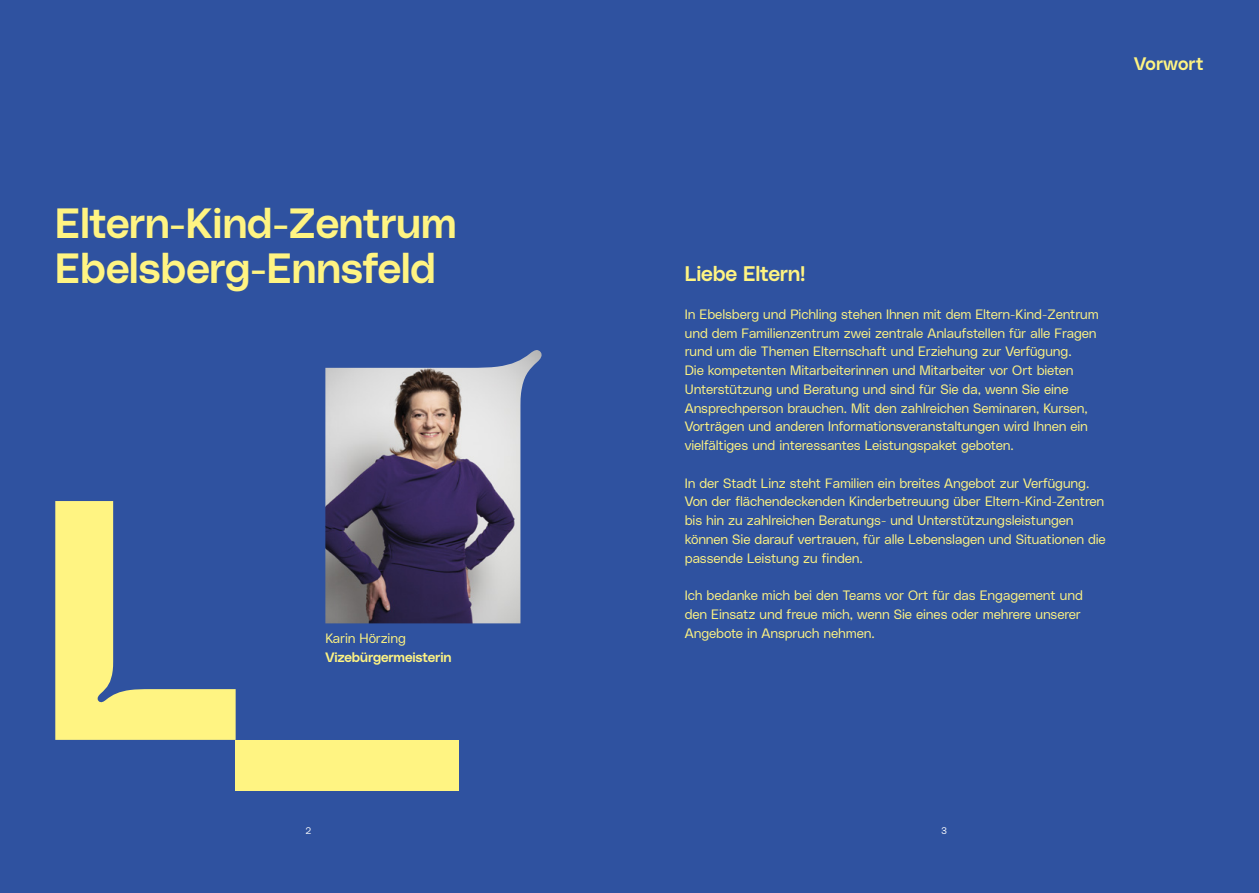
<style>
.page{position:relative;width:1259px;height:893px;background:#2f52a0}
.page>*{position:absolute;margin:0;border:0;box-sizing:border-box;transform-origin:0 0}
.t1{font:42px/45px "Lentia Nova Median";letter-spacing:-.01em;color:#fff482}
.t2{font:21px "Lentia Nova Median";letter-spacing:-.015em;color:#fff482}
.t3{font:18px "Lentia Nova Median";letter-spacing:.005em;color:#fff482}
.t4{font:13.5px/18.8px "Lentia Nova Slim";letter-spacing:-.01em;color:#fff482}
.t5{font:13.5px "Lentia Nova Median";letter-spacing:-.01em;color:#fff482}
.t6{font:9.6px "Lentia Nova Slim";color:#fff}
</style>
<div class="page">
<img style="left:325px;top:350px;width:217px;height:273px">
<div style="left:236px;top:740px;width:223px;height:50px;background:#fff482"></div>
<svg style="left:55px;top:501px;width:181px;height:239px"></svg>
<h1 class="t1" style="left:55px;top:197px;width:403px">Eltern-Kind-Zentrum<br>Ebelsberg-Ennsfeld</h1>
<p class="t4" style="left:325px;top:628px;width:82px">Karin Hörzing</p>
<p class="t5" style="left:325px;top:647px;width:128px">Vizebürgermeisterin</p>
<h3 class="t3" style="left:1134px;top:49px;width:71px">Vorwort</h3>
<h2 class="t2" style="left:685px;top:258px;width:122px">Liebe Eltern!</h2>
<p class="t4" style="left:685px;top:304px;width:415px">In Ebelsberg und Pichling stehen Ihnen mit dem Eltern-Kind-Zentrum und dem Familienzentrum zwei zentrale Anlaufstellen für alle Fragen rund um die Themen Elternschaft und Erziehung zur Verfügung.<br>Die kompetenten Mitarbeiterinnen und Mitarbeiter vor Ort bieten Unterstützung und Beratung und sind für Sie da, wenn Sie eine Ansprechperson brauchen. Mit den zahlreichen Seminaren, Kursen, Vorträgen und anderen Informationsveranstaltungen wird Ihnen ein vielfältiges und interessantes Leistungspaket geboten.</p>
<p class="t4" style="left:685px;top:473px;width:422px">In der Stadt Linz steht Familien ein breites Angebot zur Verfügung.<br>Von der flächendeckenden Kinderbetreuung über Eltern-Kind-Zentren bis hin zu zahlreichen Beratungs- und Unterstützungsleistungen können Sie darauf vertrauen, für alle Lebenslagen und Situationen die passende Leistung zu finden.</p>
<p class="t4" style="left:685px;top:585px;width:400px">Ich bedanke mich bei den Teams vor Ort für das Engagement und den Einsatz und freue mich, wenn Sie eines oder mehrere unserer<br>Angebote in Anspruch nehmen.</p>
<p class="t6" style="left:305px;top:824px;width:7px">2</p>
<p class="t6" style="left:941px;top:824px;width:8px">3</p>
</div>
